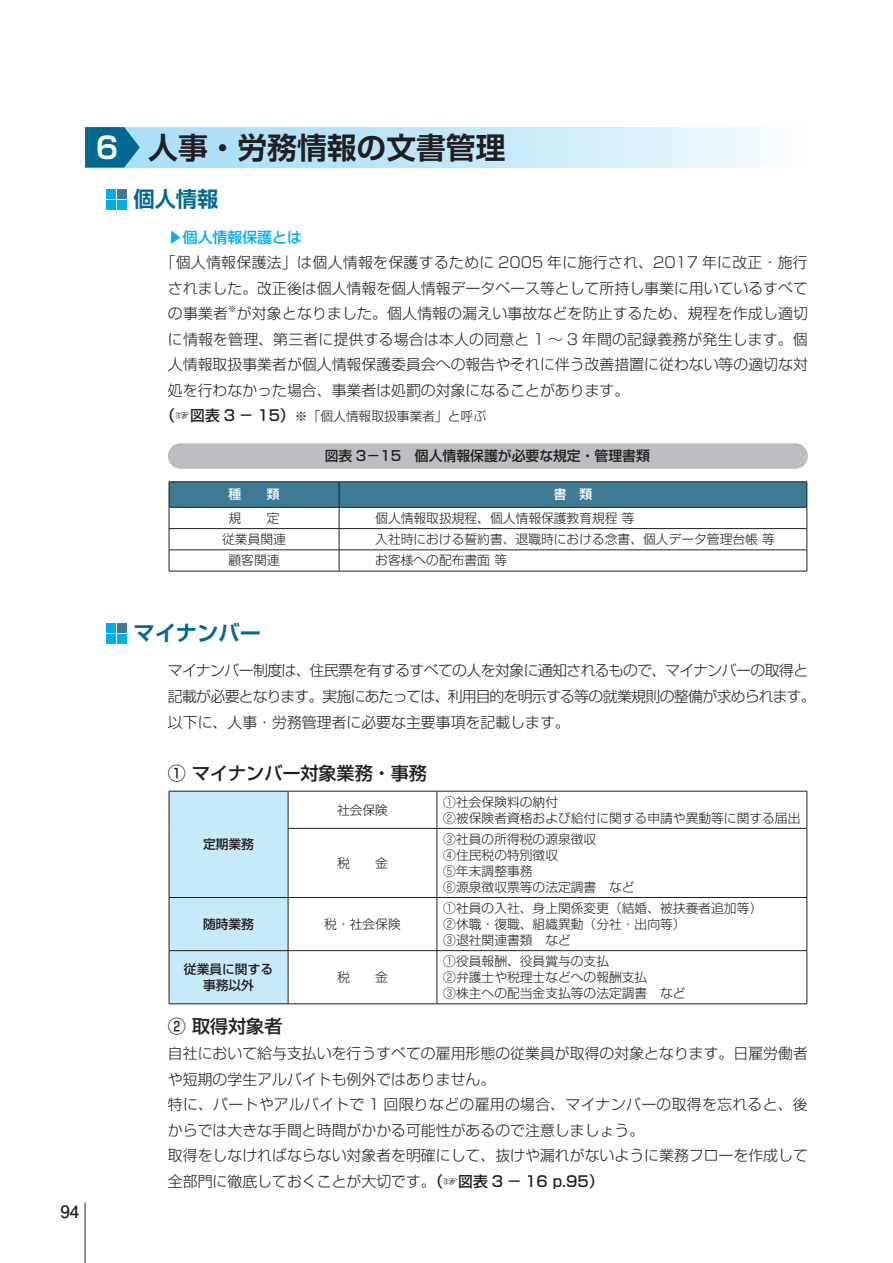
<style>
.page{position:relative;width:893px;height:1263px;background:#fff}
.page>*{position:absolute;margin:0;border:0;box-sizing:border-box;transform-origin:0 0}
.t1{font:700 29.7px "Shin Go Pro De";color:#231f20}
.小見出_1{font:700 21.3px "Shin Go Pro De";color:#006991}
.小見出{font:500 18px "Shin Go Pro";color:#231f20}
.t2{font:700 16.95px "Futo Go B101 Pro";color:#231f20}
.t3{font:300 14.85px/25.5px "Shin Go Pro";color:#231f20;text-align:justify}
.t4{font:300 14.85px/25.5px "Shin Go Pro";letter-spacing:-.045em;color:#231f20}
.t5{font:300 14.85px/25.5px "Shin Go Pro";letter-spacing:.02em;color:#231f20}
.t6{font:500 14.85px "Shin Go Pro";color:#00aeef}
.t7{font:500 13.8px "Shin Go Pro";color:#231f20}
.表の文字-細{font:300 12.75px "Shin Go Pro";color:#231f20}
.表の文字-細-2{font:500 12.75px "Shin Go Pro";color:#231f20}
.表の文字-細-3{font:500 12.75px "Shin Go Pro";color:#fff}
.t8{font:300 8.7px "Shin Go Pro";color:#231f20}
.s1{color:#fff}
.s2{font-weight:500;font-size:14.85px}
.s3{font-weight:500}
</style>
<div class="page">
<hr style="left:85px;top:1202px;width:1px;height:61px;background:#231f20">
<div style="left:106px;top:200px;width:9px;height:9px;background:#00aeef"></div>
<div style="left:117px;top:200px;width:9px;height:9px;background:#00aeef"></div>
<div style="left:106px;top:189px;width:9px;height:9px;background:#00aeef"></div>
<div style="left:117px;top:189px;width:9px;height:9px;background:#3c7b93"></div>
<div style="left:168px;top:443px;width:640px;height:26px;background:#bcbdc0;border-radius:13px"></div>
<hr style="left:169px;top:481px;width:170px;height:1px;background:#231f20">
<hr style="left:339px;top:481px;width:468px;height:1px;background:#231f20">
<svg style="left:169px;top:482px;width:639px;height:89px"></svg>
<hr style="left:169px;top:571px;width:170px;height:1px;background:#231f20">
<hr style="left:339px;top:571px;width:468px;height:1px;background:#231f20">
<div style="left:170px;top:792px;width:118px;height:211px;background:#c6eafa"></div>
<hr style="left:288px;top:791px;width:1px;height:37px;background:#231f20">
<hr style="left:437px;top:791px;width:1px;height:37px;background:#231f20">
<hr style="left:288px;top:828px;width:149px;height:1px;background:#231f20">
<hr style="left:288px;top:828px;width:1px;height:69px;background:#231f20">
<hr style="left:437px;top:828px;width:370px;height:1px;background:#231f20">
<hr style="left:437px;top:828px;width:1px;height:69px;background:#231f20">
<hr style="left:169px;top:897px;width:119px;height:1px;background:#231f20">
<hr style="left:288px;top:897px;width:149px;height:1px;background:#231f20">
<hr style="left:288px;top:898px;width:1px;height:52px;background:#231f20">
<hr style="left:437px;top:897px;width:370px;height:1px;background:#231f20">
<hr style="left:437px;top:898px;width:1px;height:52px;background:#231f20">
<hr style="left:169px;top:950px;width:119px;height:1px;background:#231f20">
<hr style="left:288px;top:950px;width:149px;height:1px;background:#231f20">
<hr style="left:288px;top:951px;width:1px;height:52px;background:#231f20">
<hr style="left:437px;top:950px;width:370px;height:1px;background:#231f20">
<hr style="left:437px;top:951px;width:1px;height:52px;background:#231f20">
<hr style="left:169px;top:791px;width:119px;height:1px;background:#231f20">
<hr style="left:169px;top:791px;width:1px;height:37px;background:#231f20">
<hr style="left:169px;top:828px;width:1px;height:69px;background:#231f20">
<hr style="left:288px;top:791px;width:149px;height:1px;background:#231f20">
<hr style="left:437px;top:791px;width:370px;height:1px;background:#231f20">
<hr style="left:807px;top:791px;width:1px;height:37px;background:#231f20">
<hr style="left:807px;top:828px;width:1px;height:69px;background:#231f20">
<hr style="left:169px;top:898px;width:1px;height:52px;background:#231f20">
<hr style="left:807px;top:898px;width:1px;height:52px;background:#231f20">
<hr style="left:169px;top:951px;width:1px;height:52px;background:#231f20">
<hr style="left:807px;top:951px;width:1px;height:52px;background:#231f20">
<hr style="left:169px;top:1003px;width:119px;height:1px;background:#231f20">
<hr style="left:288px;top:1003px;width:149px;height:1px;background:#231f20">
<hr style="left:437px;top:1003px;width:370px;height:1px;background:#231f20">
<div style="left:106px;top:634px;width:9px;height:9px;background:#00aeef"></div>
<div style="left:117px;top:634px;width:9px;height:9px;background:#00aeef"></div>
<div style="left:106px;top:623px;width:9px;height:9px;background:#00aeef"></div>
<div style="left:117px;top:623px;width:9px;height:9px;background:#3c7b93"></div>
<div style="left:85px;top:127px;width:723px;height:41px;background:linear-gradient(to right,#99d9f8,#f2fafd)"></div>
<svg style="left:85px;top:127px;width:55px;height:41px;background:#1b7ba1"></svg>
<p class="t1" style="left:96px;top:123px;width:411px"><span class="s1">6</span> 人事・労務情報の文書管理</p>
<p class="小見出_1" style="left:133px;top:181px;width:87px">個人情報</p>
<p class="t6" style="left:168px;top:225px;width:135px">▶個人情報保護とは</p>
<p class="t3" style="left:168px;top:248px;width:641px;text-indent:-7px">「個人情報保護法」は個人情報を保護するために 2005 年に施行され、2017 年に改正・施行されました。改正後は個人情報を個人情報データベース等として所持し事業に用いているすべての事業者</p>
<p class="t8" style="left:228px;top:301px;width:10px">※</p>
<p class="t3" style="left:168px;top:299px;width:641px;text-indent:69px">が対象となりました。個人情報の漏えい事故などを防止するため、規程を作成し適切に情報を管理、第三者に提供する場合は本人の同意と 1 ～ 3 年間の記録義務が発生します。個人情報取扱事業者が個人情報保護委員会への報告やそれに伴う改善措置に従わない等の適切な対処を行わなかった場合、事業者は処罰の対象になることがあります。</p>
<p class="表の文字-細" style="left:161px;top:405px;width:327px"><span class="s2">（☞図表 3 － 15）</span>※「個人情報取扱事業者」と呼ぶ</p>
<p class="t7" style="left:325px;top:445px;width:327px">図表 3－15　個人情報保護が必要な規定・管理書類</p>
<p class="表の文字-細-3" style="left:229px;top:484px;width:53px">種　　類</p>
<p class="表の文字-細-3" style="left:554px;top:484px;width:40px">書　類</p>
<p class="表の文字-細" style="left:229px;top:507px;width:53px">規　　定</p>
<p class="表の文字-細" style="left:375px;top:507px;width:261px">個人情報取扱規程、個人情報保護教育規程 等</p>
<p class="表の文字-細" style="left:222px;top:529px;width:65px">従業員関連</p>
<p class="表の文字-細" style="left:375px;top:529px;width:401px">入社時における誓約書、退職時における念書、個人データ管理台帳 等</p>
<p class="表の文字-細" style="left:229px;top:550px;width:53px">顧客関連</p>
<p class="表の文字-細" style="left:375px;top:550px;width:133px">お客様への配布書面 等</p>
<p class="t2" style="left:60px;top:1198px;width:20px">94</p>
<p class="小見出_1" style="left:133px;top:615px;width:129px">マイナンバー</p>
<p class="t4" style="left:168px;top:656px;width:649px">マイナンバー制度は、住民票を有するすべての人を対象に通知されるもので、マイナンバーの取得と記載が必要となります。実施にあたっては、利用目的を明示する等の就業規則の整備が求められます。</p>
<p class="t3" style="left:168px;top:707px;width:403px">以下に、人事・労務管理者に必要な主要事項を記載します。</p>
<p class="小見出" style="left:168px;top:759px;width:261px">① マイナンバー対象業務・事務</p>
<p class="表の文字-細-2" style="left:203px;top:834px;width:53px">定期業務</p>
<p class="表の文字-細" style="left:337px;top:799px;width:53px">社会保険</p>
<p class="表の文字-細" style="left:337px;top:852px;width:53px">税　　金</p>
<p class="表の文字-細-2" style="left:203px;top:914px;width:53px">随時業務</p>
<p class="表の文字-細" style="left:324px;top:914px;width:78px">税・社会保険</p>
<p class="表の文字-細-2" style="left:184px;top:959px;width:91px">従業員に関する</p>
<p class="表の文字-細-2" style="left:203px;top:975px;width:53px">事務以外</p>
<p class="表の文字-細" style="left:337px;top:967px;width:53px">税　　金</p>
<p class="表の文字-細" style="left:443px;top:791px;width:116px">①社会保険料の納付</p>
<p class="表の文字-細" style="left:443px;top:807px;width:359px">②被保険者資格および給付に関する申請や異動等に関する届出</p>
<p class="表の文字-細" style="left:443px;top:828px;width:155px">③社員の所得税の源泉徴収</p>
<p class="表の文字-細" style="left:443px;top:844px;width:116px">④住民税の特別徴収</p>
<p class="表の文字-細" style="left:443px;top:860px;width:91px">⑤年末調整事務</p>
<p class="表の文字-細" style="left:443px;top:876px;width:193px">⑥源泉徴収票等の法定調書　など</p>
<p class="表の文字-細" style="left:443px;top:898px;width:320px">①社員の入社、身上関係変更（結婚、被扶養者追加等）</p>
<p class="表の文字-細" style="left:443px;top:914px;width:244px">②休職・復職、組織異動（分社・出向等）</p>
<p class="表の文字-細" style="left:443px;top:929px;width:129px">③退社関連書類　など</p>
<p class="表の文字-細" style="left:443px;top:951px;width:167px">①役員報酬、役員賞与の支払</p>
<p class="表の文字-細" style="left:443px;top:967px;width:206px">②弁護士や税理士などへの報酬支払</p>
<p class="表の文字-細" style="left:443px;top:983px;width:244px">③株主への配当金支払等の法定調書　など</p>
<p class="小見出" style="left:168px;top:1012px;width:116px">② 取得対象者</p>
<p class="t3" style="left:168px;top:1039px;width:641px">自社において給与支払いを行うすべての雇用形態の従業員が取得の対象となります。日雇労働者や短期の学生アルバイトも例外ではありません。</p>
<p class="t5" style="left:168px;top:1090px;width:641px">特に、パートやアルバイトで 1 回限りなどの雇用の場合、マイナンバーの取得を忘れると、後からでは大きな手間と時間がかかる可能性があるので注意しましょう。</p>
<p class="t3" style="left:168px;top:1141px;width:641px">取得をしなければならない対象者を明確にして、抜けや漏れがないように業務フローを作成して全部門に徹底しておくことが大切です。<span class="s3">（☞図表 3 － 16 p.95）</span></p>
</div>
